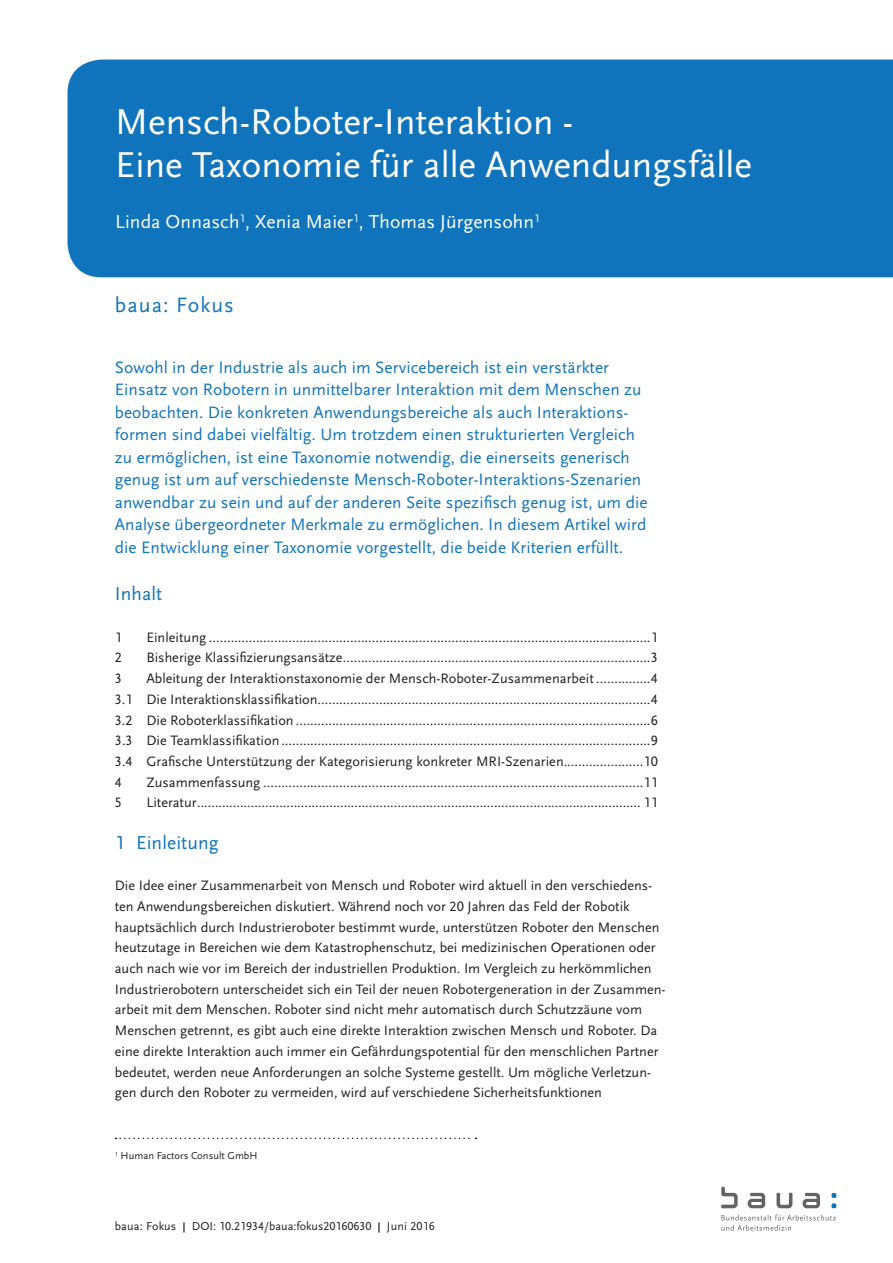
<style>
.page{position:relative;width:893px;height:1263px;background:#fff}
.page>*{position:absolute;margin:0;border:0;box-sizing:border-box;transform-origin:0 0}
._1_TI_Kopf_Head{font:37.5px/43.5px "Scala Sans Pro";color:#fff}
.t1{font:21.75px "Scala Sans Pro";letter-spacing:.05em;color:#1074bc}
._1_TI_Kopf_Sub{font:19.5px "Scala Sans Pro";letter-spacing:.005em;color:#fff}
._3_ZwHead_1{font:19.5px "Scala Sans Pro";letter-spacing:.005em;color:#1074bc}
._2_Abstract{font:17.25px/22.5px "Scala Sans Pro";letter-spacing:.005em;color:#1074bc}
._2_IHV{font:14.25px "Scala Sans Pro";color:#231f20}
._3_Fließ{font:14.25px/20.7px "Scala Sans Pro";color:#231f20}
.t2{font:12px "Scala Sans Pro";color:#231f20}
.Fußnote{font:10.5px "Scala Sans Pro";letter-spacing:.005em;color:#231f20}
.s1{font-weight:700;font-size:10.5px}
</style>
<div class="page">
<div style="left:67px;top:60px;width:826px;height:217px;background:#1074bc"></div>
<svg style="left:116px;top:1137px;width:360px;height:2px"></svg>
<svg style="left:831px;top:1193px;width:5px;height:15px"></svg>
<svg style="left:721px;top:1214px;width:115px;height:17px"></svg>
<svg style="left:721px;top:1187px;width:17px;height:21px"></svg>
<svg style="left:776px;top:1192px;width:16px;height:16px"></svg>
<svg style="left:748px;top:1193px;width:17px;height:15px"></svg>
<svg style="left:803px;top:1193px;width:17px;height:15px"></svg>
<p class="_1_TI_Kopf_Head" style="left:115px;top:100px;width:638px">Mensch-Roboter-Interaktion -<br>Eine Taxonomie für alle Anwendungsfälle</p>
<p class="_1_TI_Kopf_Sub" style="left:115px;top:211px;width:426px">Linda Onnasch<sup>1</sup>, Xenia Maier<sup>1</sup>, Thomas Jürgensohn<sup>1</sup></p>
<h2 class="t1" style="left:115px;top:293px;width:121px">baua: Fokus</h2>
<p class="_2_Abstract" style="left:115px;top:356px;width:534px">Sowohl in der Industrie als auch im Servicebereich ist ein verstärkter Einsatz von Robotern in unmittelbarer Interaktion mit dem Menschen zu beobachten. Die konkreten Anwendungsbereiche als auch Interaktions&shy;formen sind dabei vielfältig. Um trotzdem einen strukturierten Vergleich zu ermöglichen, ist eine Taxonomie notwendig, die einerseits generisch genug ist um auf verschiedenste Mensch-Roboter-Interaktions-Szenarien anwendbar zu sein und auf der anderen Seite spezifisch genug ist, um die Analyse übergeordneter Merkmale zu ermöglichen. In diesem Artikel wird die Entwicklung einer Taxonomie vorgestellt, die beide Kriterien erfüllt.</p>
<p class="_3_ZwHead_1" style="left:115px;top:583px;width:49px">Inhalt</p>
<p class="_2_IHV" style="left:115px;top:629px;width:9px">1</p>
<p class="_2_IHV" style="left:146px;top:629px;width:513px">Einleitung ..........................................................................................................................1</p>
<p class="_2_IHV" style="left:115px;top:649px;width:9px">2</p>
<p class="_2_IHV" style="left:146px;top:649px;width:513px">Bisherige Klassifizierungsansätze.....................................................................................3</p>
<p class="_2_IHV" style="left:115px;top:670px;width:9px">3</p>
<p class="_2_IHV" style="left:146px;top:670px;width:513px">Ableitung der Interaktionstaxonomie der Mensch-Roboter-Zusammenarbeit ...............4</p>
<p class="_2_IHV" style="left:115px;top:691px;width:545px">3.1 Die Interaktionsklassifikation............................................................................................4</p>
<p class="_2_IHV" style="left:115px;top:712px;width:545px">3.2 Die Roboterklassifikation ..................................................................................................6</p>
<p class="_2_IHV" style="left:115px;top:732px;width:545px">3.3 Die Teamklassifikation......................................................................................................9</p>
<p class="_2_IHV" style="left:115px;top:753px;width:545px">3.4 Grafische Unterstützung der Kategorisierung konkreter MRI-Szenarien......................10</p>
<p class="_2_IHV" style="left:115px;top:774px;width:9px">4</p>
<p class="_2_IHV" style="left:146px;top:774px;width:513px">Zusammenfassung .........................................................................................................11</p>
<p class="_2_IHV" style="left:115px;top:794px;width:9px">5</p>
<p class="_2_IHV" style="left:146px;top:794px;width:513px">Literatur............................................................................................................................ 11</p>
<p class="_3_ZwHead_1" style="left:115px;top:831px;width:105px">1 Einleitung</p>
<p class="_3_Fließ" style="left:115px;top:875px;width:552px">Die Idee einer Zusammenarbeit von Mensch und Roboter wird aktuell in den verschiedens&shy;ten Anwendungsbereichen diskutiert. Während noch vor 20 Jahren das Feld der Robotik hauptsächlich durch Industrieroboter bestimmt wurde, unterstützen Roboter den Menschen heutzutage in Bereichen wie dem Katastrophenschutz, bei medizinischen Operationen oder auch nach wie vor im Bereich der industriellen Produktion. Im Vergleich zu herkömmlichen Industrierobotern unterscheidet sich ein Teil der neuen Robotergeneration in der Zusammen&shy;arbeit mit dem Menschen. Roboter sind nicht mehr automatisch durch Schutzzäune vom Menschen getrennt, es gibt auch eine direkte Interaktion zwischen Mensch und Roboter. Da eine direkte Interaktion auch immer ein Gefährdungspotential für den menschlichen Partner bedeutet, werden neue Anforderungen an solche Systeme gestellt. Um mögliche Verletzun&shy;gen durch den Roboter zu vermeiden, wird auf verschiedene Sicherheitsfunktionen</p>
<p class="Fußnote" style="left:115px;top:1150px;width:144px"><sup>1</sup> Human Factors Consult GmbH</p>
<p class="t2" style="left:115px;top:1219px;width:322px">baua: Fokus <span class="s1">|</span> DOI: 10.21934/baua:fokus20160630 <span class="s1">|</span> Juni 2016</p>
</div>
